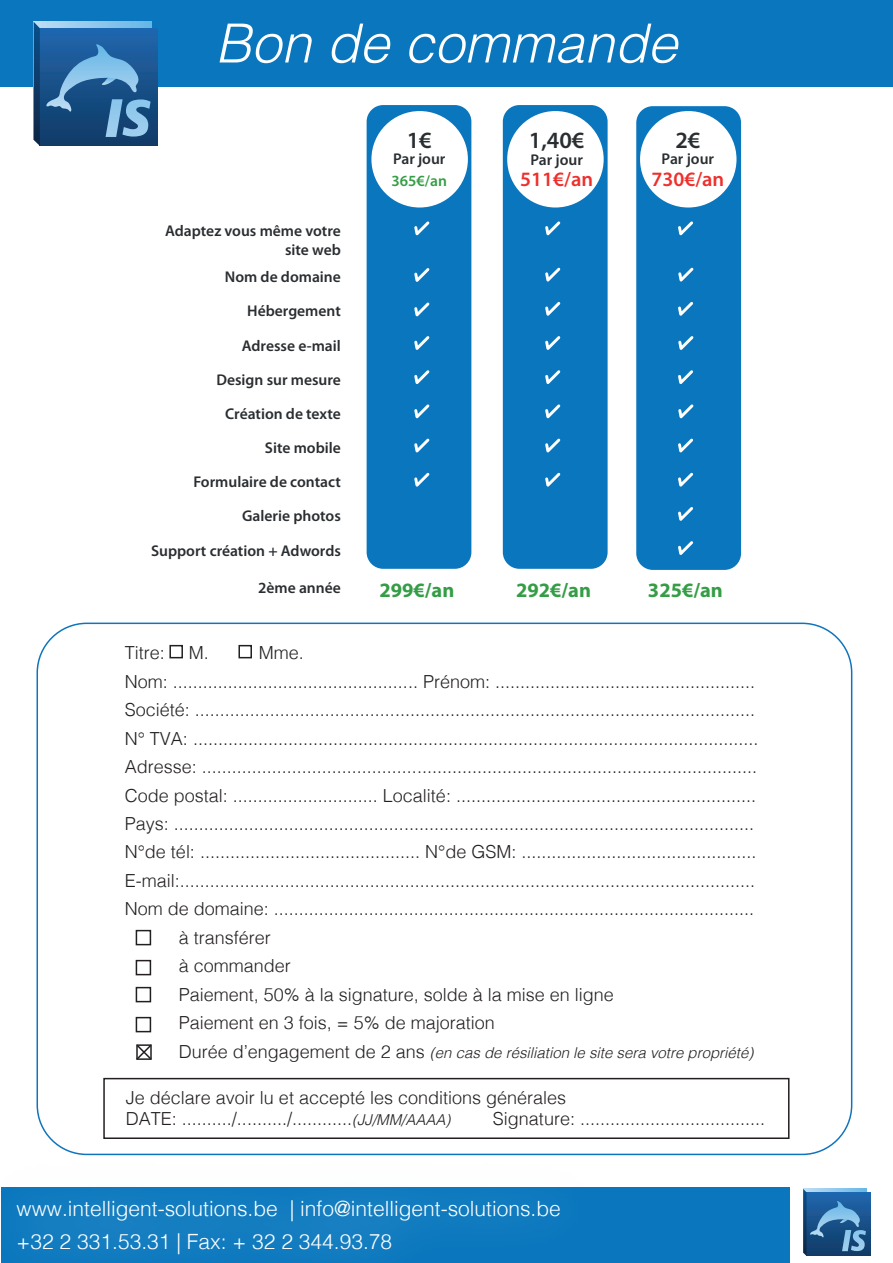
<style>
.page{position:relative;width:893px;height:1263px;background:#fff}
.page>*{position:absolute;margin:0;border:0;box-sizing:border-box;transform-origin:0 0}
.t1{font:italic 300 54px "Helvetica";color:#fff}
.t2{font:600 23.4px "Myriad Pro";color:#2a2e31}
.t3{font:300 21px/33px "Helvetica";color:#fff}
.t4{font:700 20.4px "Myriad Pro";color:#359d46}
.t5{font:600 20.4px "Myriad Pro";color:#ee302d}
.t6{font:300 18px/28.5px "Helvetica";color:#231f20}
.t7{font:600 15.6px/34.2px "Myriad Pro";color:#2a2e31;text-align:right}
.t8{font:600 15.6px "Myriad Pro";color:#359d46}
.t9{font:italic 300 15px "Helvetica";color:#231f20}
.s1{font-style:normal;font-size:18px}
.s2{font-style:italic;font-size:15px}
</style>
<div class="page">
<div style="left:367px;top:105px;width:104px;height:464px;background:#0976bd;border-radius:17px"></div>
<div style="left:503px;top:105px;width:105px;height:464px;background:#0976bd;border-radius:17px"></div>
<div style="left:636px;top:106px;width:105px;height:464px;background:#0976bd;border-radius:17px"></div>
<div style="left:1px;top:0;width:892px;height:87px;background:#0976bd"></div>
<div style="left:371px;top:111px;width:97px;height:96px;background:#fff;border-radius:50%"></div>
<div style="left:507px;top:111px;width:97px;height:96px;background:#fff;border-radius:50%"></div>
<div style="left:640px;top:111px;width:96px;height:96px;background:#fff;border-radius:50%"></div>
<svg style="left:414px;top:221px;width:16px;height:15px"></svg>
<svg style="left:545px;top:221px;width:16px;height:15px"></svg>
<svg style="left:678px;top:221px;width:15px;height:15px"></svg>
<svg style="left:414px;top:268px;width:16px;height:14px"></svg>
<svg style="left:545px;top:267px;width:16px;height:15px"></svg>
<svg style="left:678px;top:267px;width:16px;height:15px"></svg>
<svg style="left:414px;top:302px;width:16px;height:15px"></svg>
<svg style="left:545px;top:302px;width:16px;height:14px"></svg>
<svg style="left:678px;top:302px;width:16px;height:14px"></svg>
<svg style="left:414px;top:336px;width:16px;height:14px"></svg>
<svg style="left:545px;top:336px;width:16px;height:14px"></svg>
<svg style="left:678px;top:336px;width:16px;height:14px"></svg>
<svg style="left:414px;top:370px;width:16px;height:14px"></svg>
<svg style="left:545px;top:370px;width:16px;height:14px"></svg>
<svg style="left:678px;top:370px;width:16px;height:14px"></svg>
<svg style="left:414px;top:404px;width:16px;height:15px"></svg>
<svg style="left:545px;top:404px;width:16px;height:15px"></svg>
<svg style="left:678px;top:404px;width:16px;height:15px"></svg>
<svg style="left:414px;top:438px;width:16px;height:15px"></svg>
<svg style="left:545px;top:438px;width:16px;height:15px"></svg>
<svg style="left:678px;top:438px;width:15px;height:15px"></svg>
<svg style="left:414px;top:472px;width:16px;height:15px"></svg>
<svg style="left:545px;top:472px;width:16px;height:15px"></svg>
<svg style="left:678px;top:472px;width:16px;height:15px"></svg>
<svg style="left:678px;top:507px;width:16px;height:14px"></svg>
<svg style="left:678px;top:541px;width:16px;height:14px"></svg>
<div style="left:169px;top:645px;width:14px;height:13px;border:2px solid #231f20"></div>
<div style="left:238px;top:645px;width:14px;height:13px;border:2px solid #231f20"></div>
<div style="left:806px;top:1192px;width:64px;height:64px;background:linear-gradient(to bottom,#2067ae,#103a66)"></div>
<svg style="left:803px;top:1189px;width:63px;height:67px;background:#356da0"></svg>
<div style="left:1px;top:1187px;width:788px;height:76px;background:#0976bd"></div>
<img style="left:37px;top:1133px;width:649px;height:115px">
<div style="left:104px;top:1078px;width:685px;height:60px;background:#fff"></div>
<div style="left:103px;top:1078px;width:686px;height:61px;border:2px solid #231f20"></div>
<div style="left:34px;top:22px;width:117px;height:117px;background:linear-gradient(to right,#c1ddf3,#65b6e7)"></div>
<div style="left:40px;top:28px;width:117px;height:118px;background:linear-gradient(to bottom,#2067ad,#0f3a65)"></div>
<svg style="left:34px;top:22px;width:6px;height:124px"></svg>
<svg style="left:46px;top:44px;width:105px;height:93px;background:#3a72a4"></svg>
<div style="left:136px;top:960px;width:15px;height:15px;border:2px solid #231f20"></div>
<div style="left:136px;top:930px;width:15px;height:15px;border:2px solid #231f20"></div>
<div style="left:136px;top:1017px;width:15px;height:15px;border:2px solid #231f20"></div>
<div style="left:136px;top:987px;width:15px;height:15px;border:2px solid #231f20"></div>
<svg style="left:136px;top:1044px;width:16px;height:16px"></svg>
<h1 class="t1" style="left:215px;top:-3px;width:464px">Bon de commande</h1>
<p class="t7" style="left:165px;top:221px;width:177px;line-height:18.8px">Adaptez vous même votre site web</p>
<p class="t7" style="left:151px;top:259px;width:191px">Nom de domaine<br>Hébergement<br>Adresse e-mail<br>Design sur mesure<br>Création de texte<br>Site mobile<br>Formulaire de contact<br>Galerie photos<br>Support création + Adwords</p>
<p class="t2" style="left:407px;top:125px;width:27px">1€</p>
<p class="t7" style="left:393px;top:142px;width:54px">Par jour</p>
<p class="t8" style="left:391px;top:171px;width:57px">365€/an</p>
<p class="t2" style="left:529px;top:126px;width:57px">1,40€</p>
<p class="t7" style="left:530px;top:142px;width:54px">Par jour</p>
<p class="t5" style="left:520px;top:166px;width:74px">511€/an</p>
<p class="t2" style="left:675px;top:125px;width:27px">2€</p>
<p class="t7" style="left:662px;top:142px;width:54px">Par jour</p>
<p class="t5" style="left:651px;top:166px;width:74px">730€/an</p>
<p class="t7" style="left:258px;top:570px;width:84px">2ème année</p>
<p class="t4" style="left:379px;top:577px;width:76px">299€/an</p>
<p class="t4" style="left:516px;top:577px;width:76px">292€/an</p>
<p class="t4" style="left:648px;top:577px;width:76px">325€/an</p>
<p class="t6" style="left:125px;top:637px;width:635px;text-indent:134px">Mme.<br>Nom: ................................................. Prénom: ....................................................<br>Société: ................................................................................................................<br>N° TVA: .................................................................................................................<br>Adresse: ...............................................................................................................<br>Code postal: ............................. Localité: ............................................................<br>Pays: ....................................................................................................................<br>N°de tél: ............................................ N°de GSM: ...............................................<br>E-mail:...................................................................................................................</p>
<p class="t6" style="left:125px;top:637px;width:42px">Titre:</p>
<p class="t6" style="left:189px;top:637px;width:21px">M.</p>
<p class="t6" style="left:179px;top:893px;width:577px;text-indent:-54px">Nom de domaine: ................................................................................................ à transférer<br>à commander<br>Paiement, 50% à la signature, solde à la mise en ligne<br>Paiement en 3 fois, = 5% de majoration</p>
<p class="t9" style="left:179px;top:1039px;width:576px"><span class="s1">Durée d’engagement de 2 ans</span> (en cas de résiliation le site sera votre propriété)</p>
<p class="t6" style="left:126px;top:1085px;width:442px;line-height:21.6px">Je déclare avoir lu et accepté les conditions générales<br>DATE: ........../........../............<span class="s2">(JJ/MM/AAAA)</span></p>
<p class="t6" style="left:493px;top:1103px;width:274px">Signature: .....................................</p>
<p class="t3" style="left:17px;top:1191px;width:546px">www.intelligent-solutions.be | info@intelligent-solutions.be +32 2 331.53.31 | Fax: + 32 2 344.93.78</p>
</div>
